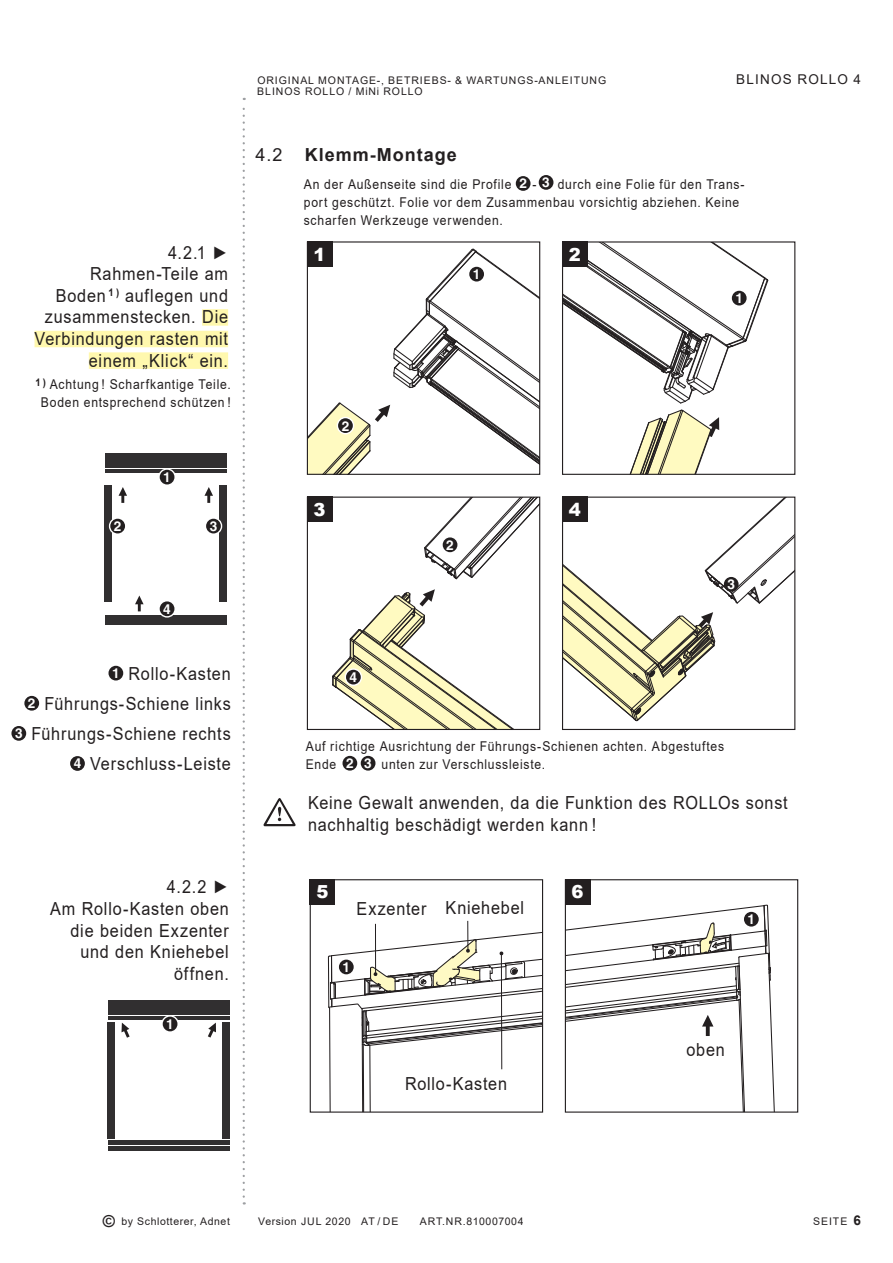
<style>
.page{position:relative;width:893px;height:1263px;background:#fff}
.page>*{position:absolute;margin:0;border:0;box-sizing:border-box;transform-origin:0 0}
.t1{font:18px/21.6px "Arial";letter-spacing:.05em;color:#231f20;text-align:right;scale:.9 1}
.t2{font:700 18px "Arial";letter-spacing:.055em;color:#231f20}
.t3{font:900 18px "Arial";color:#fff}
.t4{font:18px "Arial";letter-spacing:.05em;color:#231f20}
.t5{font:700 13.65px "Helvetica";color:#fff}
.t6{font:13.5px/18px "Arial";letter-spacing:.06em;color:#231f20;scale:.9 1}
.t7{font:13.5px "Arial";letter-spacing:.09em;color:#231f20}
.t8{font:10.5px/11.2px "Arial";letter-spacing:.09em;color:#231f20}
.t9{font:10.5px "Arial";letter-spacing:.055em;color:#231f20}
.s1{font-family:"Helvetica";font-weight:700;font-size:13.65px;color:#fff}
.s2{font-weight:700;font-size:16.5px}
.s3{font-weight:700;font-size:13.5px}
</style>
<div class="page">
<svg style="left:243px;top:98px;width:2px;height:1106px"></svg>
<svg style="left:307px;top:248px;width:233px;height:226px"></svg>
<svg style="left:468px;top:265px;width:17px;height:18px"></svg>
<div style="left:469px;top:267px;width:15px;height:15px;background:#231f20;border-radius:50%"></div>
<svg style="left:337px;top:417px;width:17px;height:17px"></svg>
<div style="left:338px;top:418px;width:15px;height:15px;background:#231f20;border-radius:50%"></div>
<svg style="left:564px;top:243px;width:205px;height:230px"></svg>
<div style="left:562px;top:241px;width:233px;height:234px;border:1px solid #231f20"></div>
<svg style="left:424px;top:499px;width:114px;height:81px"></svg>
<div style="left:307px;top:497px;width:233px;height:233px;border:1px solid #231f20"></div>
<svg style="left:331px;top:589px;width:209px;height:140px"></svg>
<svg style="left:345px;top:668px;width:17px;height:18px"></svg>
<div style="left:346px;top:670px;width:15px;height:14px;background:#231f20;border-radius:50%"></div>
<svg style="left:441px;top:536px;width:18px;height:18px"></svg>
<div style="left:443px;top:537px;width:14px;height:15px;background:#231f20;border-radius:50%"></div>
<svg style="left:564px;top:499px;width:229px;height:223px"></svg>
<div style="left:562px;top:497px;width:233px;height:233px;border:1px solid #231f20"></div>
<div style="left:307px;top:241px;width:25px;height:26px;background:#231f20"></div>
<div style="left:562px;top:241px;width:25px;height:26px;background:#231f20"></div>
<div style="left:307px;top:497px;width:25px;height:25px;background:#231f20"></div>
<div style="left:562px;top:497px;width:25px;height:25px;background:#231f20"></div>
<svg style="left:263px;top:798px;width:33px;height:28px"></svg>
<div style="left:565px;top:879px;width:233px;height:234px;border:1px solid #231f20"></div>
<div style="left:310px;top:879px;width:25px;height:26px;background:#231f20"></div>
<div style="left:565px;top:879px;width:25px;height:26px;background:#231f20"></div>
<svg style="left:327px;top:921px;width:216px;height:192px"></svg>
<svg style="left:565px;top:904px;width:225px;height:208px"></svg>
<svg style="left:337px;top:958px;width:18px;height:18px"></svg>
<div style="left:339px;top:959px;width:15px;height:15px;background:#231f20;border-radius:50%"></div>
<svg style="left:742px;top:910px;width:18px;height:18px"></svg>
<div style="left:744px;top:912px;width:15px;height:14px;background:#231f20;border-radius:50%"></div>
<div style="left:108px;top:1000px;width:122px;height:15px;background:#312f30"></div>
<div style="left:108px;top:1146px;width:122px;height:5px;background:#312f30"></div>
<div style="left:108px;top:1140px;width:122px;height:5px;background:#312f30"></div>
<div style="left:222px;top:1022px;width:7px;height:116px;background:#312f30"></div>
<div style="left:108px;top:1022px;width:7px;height:116px;background:#312f30"></div>
<hr style="left:108px;top:1016px;width:122px;height:4px;background:#312f30">
<svg style="left:161px;top:1015px;width:18px;height:18px"></svg>
<div style="left:163px;top:1017px;width:14px;height:14px;background:#231f20;border-radius:50%"></div>
<svg style="left:208px;top:1022px;width:8px;height:15px"></svg>
<svg style="left:122px;top:1022px;width:8px;height:16px"></svg>
<div style="left:202px;top:309px;width:26px;height:17px;background:#fff8ae"></div>
<div style="left:35px;top:331px;width:193px;height:16px;background:#fff8ae"></div>
<div style="left:89px;top:352px;width:139px;height:17px;background:#fff8ae"></div>
<svg style="left:107px;top:664px;width:18px;height:18px"></svg>
<div style="left:108px;top:666px;width:15px;height:14px;background:#231f20;border-radius:50%"></div>
<svg style="left:23px;top:694px;width:18px;height:18px"></svg>
<div style="left:24px;top:696px;width:15px;height:15px;background:#231f20;border-radius:50%"></div>
<svg style="left:10px;top:724px;width:18px;height:18px"></svg>
<div style="left:11px;top:726px;width:15px;height:15px;background:#231f20;border-radius:50%"></div>
<svg style="left:69px;top:755px;width:17px;height:17px"></svg>
<div style="left:70px;top:756px;width:15px;height:15px;background:#231f20;border-radius:50%"></div>
<div style="left:105px;top:453px;width:121px;height:15px;background:#312f30"></div>
<div style="left:105px;top:620px;width:121px;height:5px;background:#312f30"></div>
<div style="left:105px;top:615px;width:121px;height:5px;background:#312f30"></div>
<div style="left:219px;top:486px;width:7px;height:116px;background:#312f30"></div>
<div style="left:105px;top:486px;width:7px;height:116px;background:#312f30"></div>
<hr style="left:105px;top:469px;width:121px;height:4px;background:#312f30">
<svg style="left:158px;top:468px;width:18px;height:18px"></svg>
<div style="left:160px;top:470px;width:14px;height:14px;background:#231f20;border-radius:50%"></div>
<svg style="left:158px;top:600px;width:18px;height:18px"></svg>
<div style="left:160px;top:601px;width:14px;height:15px;background:#231f20;border-radius:50%"></div>
<svg style="left:109px;top:517px;width:17px;height:18px"></svg>
<div style="left:110px;top:519px;width:15px;height:14px;background:#231f20;border-radius:50%"></div>
<svg style="left:205px;top:517px;width:17px;height:18px"></svg>
<div style="left:206px;top:519px;width:15px;height:14px;background:#231f20;border-radius:50%"></div>
<svg style="left:204px;top:487px;width:9px;height:16px"></svg>
<svg style="left:119px;top:487px;width:8px;height:16px"></svg>
<svg style="left:135px;top:595px;width:9px;height:16px"></svg>
<svg style="left:341px;top:754px;width:18px;height:18px"></svg>
<div style="left:342px;top:756px;width:15px;height:15px;background:#231f20;border-radius:50%"></div>
<svg style="left:359px;top:754px;width:18px;height:18px"></svg>
<div style="left:361px;top:756px;width:14px;height:15px;background:#231f20;border-radius:50%"></div>
<svg style="left:514px;top:175px;width:18px;height:17px"></svg>
<div style="left:516px;top:176px;width:14px;height:15px;background:#231f20;border-radius:50%"></div>
<svg style="left:537px;top:174px;width:18px;height:17px"></svg>
<div style="left:539px;top:175px;width:14px;height:15px;background:#231f20;border-radius:50%"></div>
<p class="t8" style="left:257px;top:75px;width:350px">ORIGINAL MONTAGE-, BETRIEBS- &amp; WARTUNGS-ANLEITUNG<br>BLINOS ROLLO / MiNi ROLLO</p>
<p class="t7" style="left:736px;top:70px;width:126px">BLINOS ROLLO 4</p>
<p class="t4" style="left:255px;top:143px;width:28px">4.2</p>
<p class="t2" style="left:305px;top:142px;width:153px">Klemm-Montage</p>
<p class="t1" style="left:35px;top:241px;width:217px">4.2.1 ►<br>Rahmen-Teile am<br>Boden <sup>1</sup> <sup>)</sup> auflegen und zusammenstecken. Die<br>Verbindungen rasten mit einem „Klick“ ein.</p>
<p class="t6" style="left:35px;top:375px;width:219px;text-align:center"><sup>1</sup> <sup>)</sup> Achtung ! Scharfkantige Teile.<br>Boden entsprechend schützen !</p>
<p class="t5" style="left:163px;top:469px;width:9px">1</p>
<p class="t5" style="left:114px;top:518px;width:9px">2</p>
<p class="t5" style="left:210px;top:518px;width:9px">3</p>
<p class="t5" style="left:163px;top:600px;width:9px">4</p>
<p class="t1" style="left:15px;top:658px;width:241px;line-height:30.2px"><span class="s1">1</span> Rollo-Kasten<br><span class="s1">2</span> Führungs-Schiene links<br><span class="s1">3</span> Führungs-Schiene -rechts<br><span class="s1">4</span> Verschluss-Leiste</p>
<p class="t6" style="left:304px;top:175px;width:491px">An der Außenseite sind die Profile <span class="s1">2</span> - <span class="s1">3</span> durch eine Folie für den Trans&shy;port -geschützt. -Folie vor dem -Zusammenbau vorsichtig -abziehen. -Keine scharfen Werkzeuge verwenden.</p>
<p class="t3" style="left:314px;top:241px;width:14px">1</p>
<p class="t3" style="left:569px;top:241px;width:14px">2</p>
<p class="t5" style="left:342px;top:417px;width:9px">2</p>
<p class="t5" style="left:473px;top:266px;width:9px">1</p>
<p class="t3" style="left:314px;top:496px;width:14px">3</p>
<p class="t3" style="left:569px;top:496px;width:14px">4</p>
<p class="t5" style="left:350px;top:669px;width:9px">4</p>
<p class="t5" style="left:446px;top:537px;width:9px">2</p>
<p class="t5" style="left:735px;top:290px;width:9px">1</p>
<p class="t5" style="left:727px;top:576px;width:9px">3</p>
<p class="t6" style="left:306px;top:737px;width:466px">Auf richtige Ausrichtung der Führungs-Schienen achten. Abgestuftes<br>Ende <span class="s1">2 3</span> unten zur Verschlussleiste.</p>
<p class="t1" style="left:308px;top:792px;width:534px;text-align:left">Keine Gewalt -anwenden, da die Funktion des ROLLOs sonst nachhaltig beschädigt werden kann !</p>
<p class="t1" style="left:50px;top:876px;width:200px">4.2.2 ►<br>Am Rollo-Kasten oben die beiden Exzenter und den Kniehebel öffnen.</p>
<p class="t3" style="left:316px;top:879px;width:14px">5</p>
<p class="t3" style="left:572px;top:879px;width:14px">6</p>
<p class="t1" style="left:446px;top:897px;width:89px">Kniehebel</p>
<p class="t1" style="left:357px;top:897px;width:79px">Exzenter</p>
<p class="t5" style="left:342px;top:959px;width:9px">1</p>
<p class="t5" style="left:166px;top:1016px;width:9px">1</p>
<p class="t1" style="left:405px;top:1072px;width:115px">Rollo-Kasten</p>
<p class="t5" style="left:747px;top:911px;width:9px">1</p>
<p class="t1" style="left:686px;top:1039px;width:44px">oben</p>
<p class="t9" style="left:103px;top:1214px;width:128px"><span class="s2">©</span> by Schlotterer, Adnet</p>
<p class="t9" style="left:258px;top:1214px;width:142px">Version JUL 2020 AT / DE</p>
<p class="t9" style="left:420px;top:1214px;width:105px">ART.NR.810007004</p>
<p class="t8" style="left:813px;top:1216px;width:49px">SEITE <span class="s3">6</span></p>
</div>
